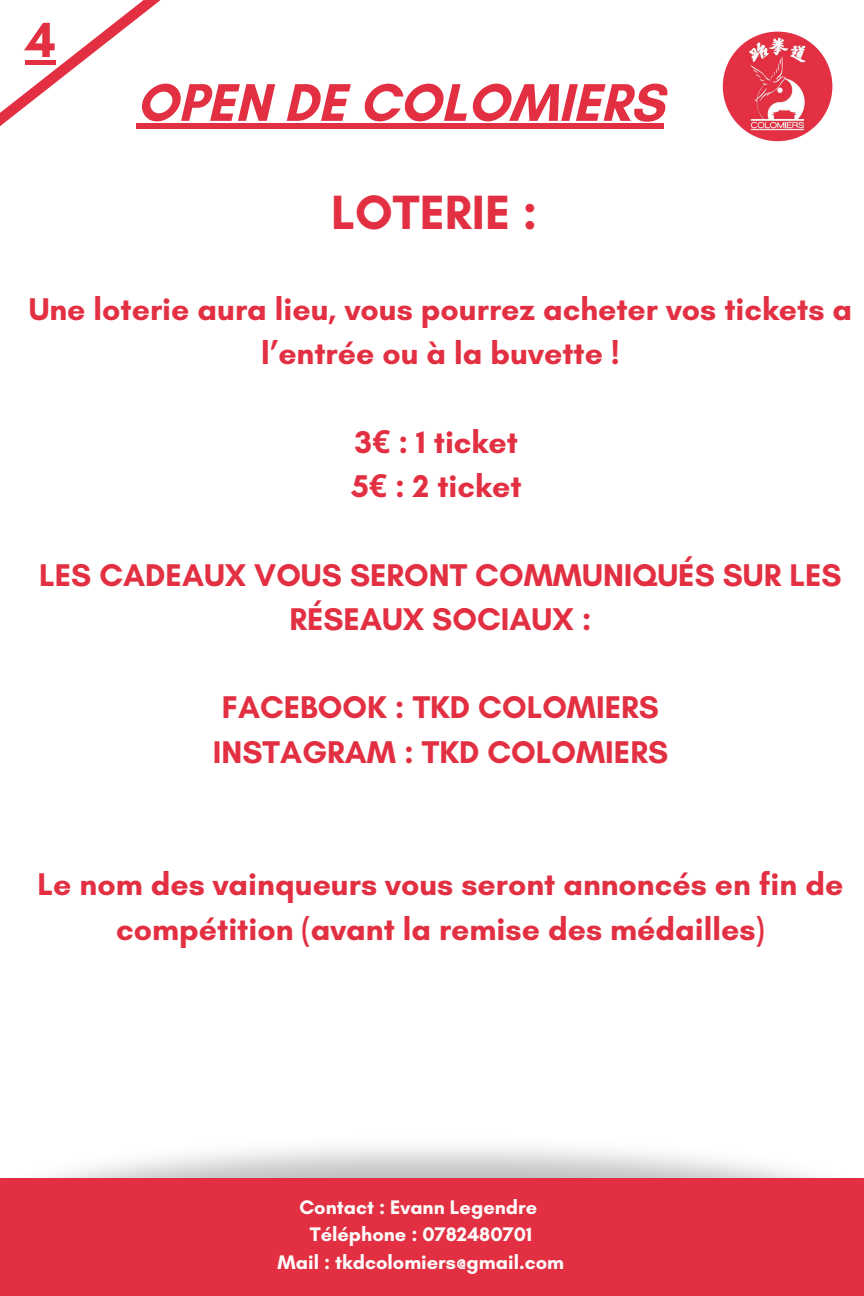
<style>
.page{position:relative;width:864px;height:1296px;background:#fff}
.page>*{position:absolute;margin:0;border:0;box-sizing:border-box;transform-origin:0 0}
.t1{font:700 54px "Glacial Indifference";color:#e23042}
.t2{font:700 50.4px "Glacial Indifference";color:#e23042}
.t3{font:700 49px "Glacial Indifference";color:#e23042}
.t4{font:700 32px/44.2px "Glacial Indifference";color:#e23042;text-align:center}
.t5{font:700 20px "Glacial Indifference";color:#fcfbfa}
.s1{font-family:"Noto Sans"}
</style>
<div class="page">
<img style="left:723px;top:32px;width:109px;height:109px;border-radius:50%">
<img style="left:0;top:1147px;width:864px;height:32px">
<div style="left:0;top:1179px;width:864px;height:117px;background:#e23042"></div>
<svg style="left:0;top:0;width:210px;height:126px"></svg>
<div style="left:136px;top:124px;width:528px;height:5px;background:#e23042"></div>
<div style="left:25px;top:60px;width:31px;height:5px;background:#e23042"></div>
<p class="t2" style="left:25px;top:9px;width:32px">4</p>
<p class="t1" style="left:136px;top:70px;width:529px">OPEN DE COLOMIERS</p>
<h3 class="t3" style="left:331px;top:182px;width:208px">LOTERIE :</h3>
<h3 class="t4" style="left:29px;top:287px;width:825px">Une loterie aura lieu, vous pourrez acheter vos tickets a l’entrée ou à la buvette !</h3>
<h2 class="t4" style="left:351px;top:420px;width:172px;text-align:left">3<span class="s1">€</span> : 1 ticket<br>5<span class="s1">€</span> : 2 ticket</h2>
<h2 class="t4" style="left:39px;top:552px;width:804px">LES CADEAUX VOUS SERONT COMMUNIQUÉS SUR LES<br>RÉSEAUX SOCIAUX :</h2>
<h3 class="t4" style="left:213px;top:685px;width:457px;text-align:left">FACEBOOK : TKD COLOMIERS<br>INSTAGRAM : TKD COLOMIERS</h3>
<p class="t4" style="left:38px;top:862px;width:807px">Le nom des vainqueurs vous seront annoncés en fin de compétition (avant la remise des médailles)</p>
<h1 class="t5" style="left:299px;top:1195px;width:239px">Contact : Evann Legendre</h1>
<p class="t5" style="left:310px;top:1222px;width:224px">Téléphone : 0782480701</p>
<h1 class="t5" style="left:278px;top:1250px;width:288px">Mail : tkdcolomiers@gmail.com</h1>
</div>
